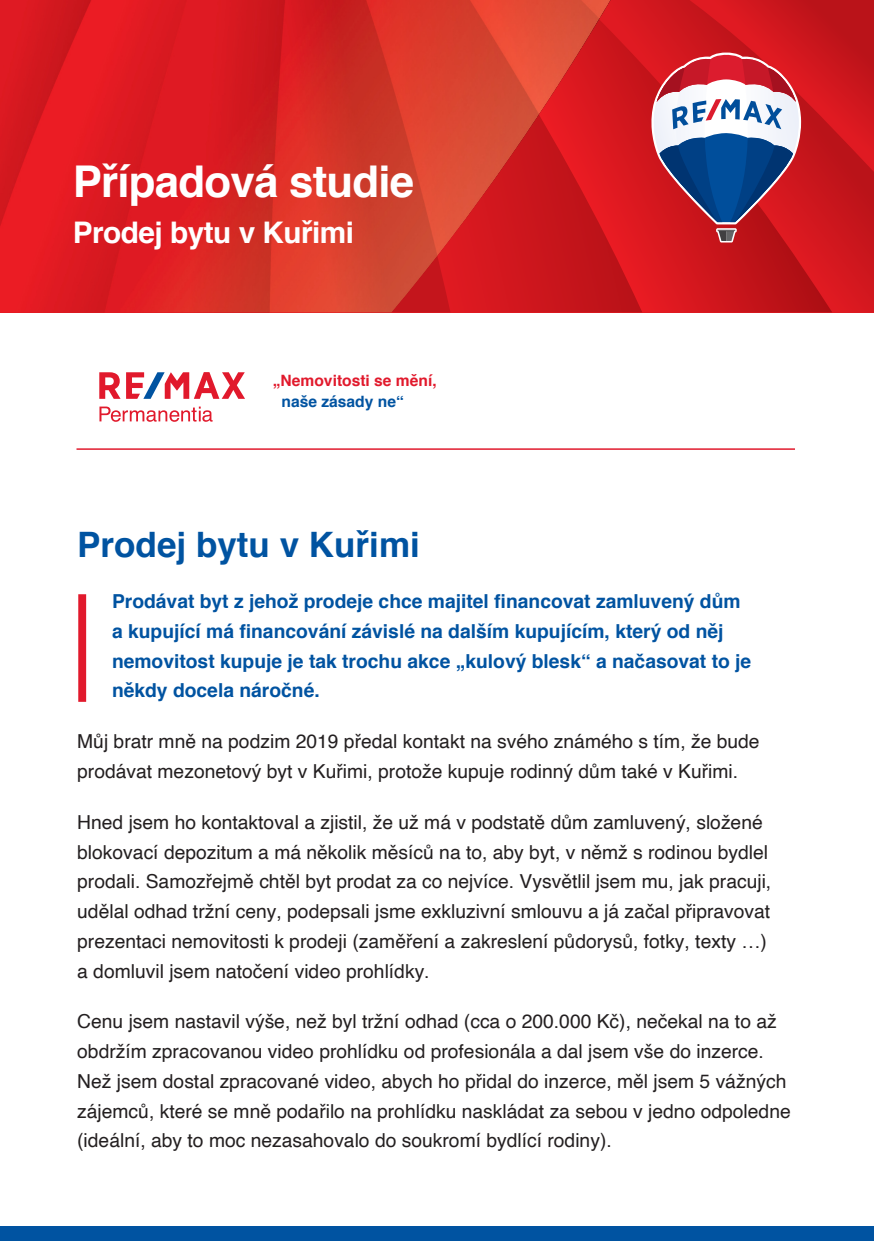
<style>
.page{position:relative;width:874px;height:1241px;background:#fff}
.page>*{position:absolute;margin:0;border:0;box-sizing:border-box;transform-origin:0 0}
.t1{font:700 43.75px "Helvetica";letter-spacing:-.02em;color:#fff}
.t2{font:700 35px "Helvetica";color:#0053a1}
.t3{font:700 29.75px "Helvetica";letter-spacing:-.015em;color:#fff}
.t4{font:19.25px/29.8px "Helvetica";color:#231f20}
.t5{font:700 19.25px/29.8px "Helvetica";color:#0053a1}
.t6{font:700 15.58px "Helvetica";color:#e1192c}
.t7{font:700 15.58px "Helvetica";color:#0053a1}
</style>
<div class="page">
<svg style="left:831px;top:0;width:42px;height:312px;background:#c9151c"></svg>
<svg style="left:642px;top:0;width:189px;height:312px;background:#cd151c"></svg>
<svg style="left:610px;top:0;width:32px;height:312px;background:#d5171e"></svg>
<img style="left:0;top:0;width:610px;height:312px">
<svg style="left:650px;top:53px;width:151px;height:189px"></svg>
<div style="left:78px;top:594px;width:8px;height:107px;background:#e1192c"></div>
<div style="left:0;top:1225px;width:873px;height:15px;background:#0053a1"></div>
<svg style="left:99px;top:372px;width:146px;height:27px"></svg>
<svg style="left:99px;top:406px;width:113px;height:16px"></svg>
<hr style="left:76px;top:448px;width:718px;height:2px;background:#e1192c">
<h1 class="t1" style="left:73px;top:164px;width:343px">Případová studie</h1>
<h3 class="t3" style="left:73px;top:221px;width:283px">Prodej bytu v Kuřimi</h3>
<p class="t6" style="left:273px;top:374px;width:165px">„Nemovitosti se mění,</p>
<p class="t7" style="left:281px;top:395px;width:124px">naše zásady ne“</p>
<h2 class="t2" style="left:77px;top:531px;width:344px">Prodej bytu v Kuřimi</h2>
<p class="t5" style="left:112px;top:587px;width:640px">Prodávat byt z jehož prodeje chce majitel financovat zamluvený dům a kupující má financování závislé na dalším kupujícím, který od něj nemovitost kupuje je tak trochu akce „kulový blesk“ a načasovat to je někdy docela náročné.</p>
<p class="t4" style="left:77px;top:727px;width:683px">Můj bratr mně na podzim 2019 předal kontakt na svého známého s tím, že bude prodávat mezonetový byt v Kuřimi, protože kupuje rodinný dům také v Kuřimi.</p>
<p class="t4" style="left:77px;top:808px;width:695px">Hned jsem ho kontaktoval a zjistil, že už má v podstatě dům zamluvený, složené blokovací depozitum a má několik měsíců na to, aby byt, v němž s rodinou bydlel prodali. Samozřejmě chtěl byt prodat za co nejvíce. Vysvětlil jsem mu, jak pracuji, udělal odhad tržní ceny, podepsali jsme exkluzivní smlouvu a já začal připravovat prezentaci nemovitosti k prodeji (zaměření a zakreslení půdorysů, fotky, texty …) a domluvil jsem natočení video prohlídky.</p>
<p class="t4" style="left:77px;top:1007px;width:714px">Cenu jsem nastavil výše, než byl tržní odhad (cca o 200.000 Kč), nečekal na to až obdržím zpracovanou video prohlídku od profesionála a dal jsem vše do inzerce.<br>Než jsem dostal zpracované video, abych ho přidal do inzerce, měl jsem 5 vážných zájemců, které se mně podařilo na prohlídku naskládat za sebou v jedno odpoledne (ideální, aby to moc nezasahovalo do soukromí bydlící rodiny).</p>
</div>
